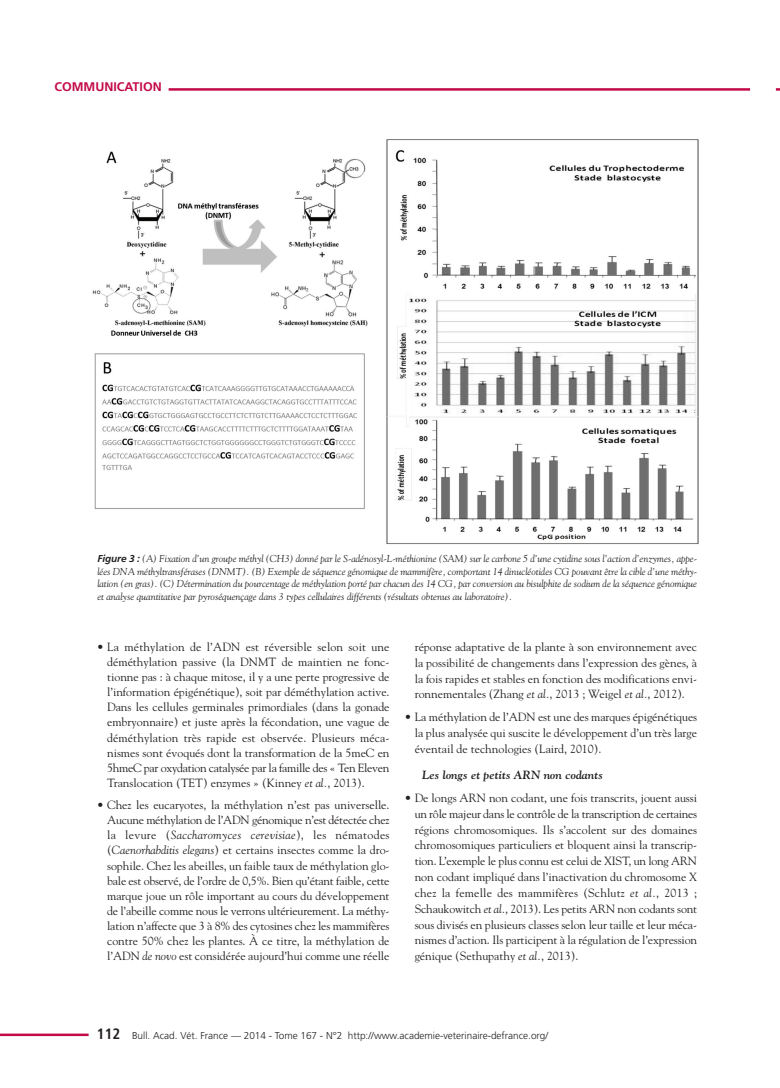
<style>
.page{position:relative;width:780px;height:1088px;background:#fff}
.page>*{position:absolute;margin:0;border:0;box-sizing:border-box;transform-origin:0 0}
.t1{font:700 12.5px "Frutiger";color:#c30a49}
.t2{font:11.88px/15.1px "Goudy";color:#231f20;text-align:justify}
.t3{font:italic 700 11.88px "Goudy";color:#231f20}
.t4{font:italic 10px/12.5px "Goudy";color:#231f20;text-align:justify}
.t5{font:300 10px "Frutiger";color:#231f20}
.s1{font-family:"Frutiger";font-weight:700}
.s2{font-style:italic}
.s3{font-weight:700;font-stretch:condensed;font-size:15px}
</style>
<div class="page">
<svg style="left:775px;top:88px;width:5px;height:3px"></svg>
<hr style="left:169px;top:88px;width:581px;height:3px;background:#c30a49">
<hr style="left:0;top:1033px;width:89px;height:3px;background:#c30a49">
<img style="left:92px;top:139px;width:607px;height:405px">
<p class="t1" style="left:54px;top:81px;width:109px">COMMUNICATION</p>
<p class="t4" style="left:97px;top:552px;width:601px"><span class="s1">Figure 3 :</span> (A) Fixation d’un groupe méthyl (CH3) donné par le S-adénosyl-L-méthionine (SAM) sur le carbone 5 d’une cytidine sous l’action d’enzymes, appe&shy;lées DNA méthyltransférases (DNMT). (B) Exemple de séquence génomique de mammifère, comportant 14 dinucléotides CG pouvant être la cible d’une méthy&shy;lation (en gras). (C) Détermination du pourcentage de méthylation porté par chacun des 14 CG, par conversion au bisulphite de sodium de la séquence génomique et analyse quantitative par pyroséquençage dans 3 types cellulaires différents (résultats obtenus au laboratoire).</p>
<p class="t2" style="left:107px;top:639px;width:284px;text-indent:-10px">• La méthylation de l’ADN est réversible selon soit une déméthylation passive (la DNMT de maintien ne fonc&shy;tionne pas : à chaque mitose, il y a une perte progressive de l’information épigénétique), soit par déméthylation active.<br>Dans les cellules germinales primordiales (dans la gonade embryonnaire) et juste après la fécondation, une vague de déméthylation très rapide est observée. Plusieurs méca&shy;nismes sont évoqués dont la transformation de la 5meC en 5hmeC par oxydation catalysée par la famille des « Ten Eleven Translocation (TET) enzymes » (Kinney <span class="s2">et al.</span>, 2013).</p>
<p class="t2" style="left:107px;top:797px;width:284px;text-indent:-10px">• Chez les eucaryotes, la méthylation n’est pas universelle.<br>Aucune méthylation de l’ADN génomique n’est détectée chez la levure (<span class="s2">Saccharomyces cerevisiae</span>), les nématodes (<span class="s2">Caenorhabditis elegans</span>) et certains insectes comme la dro&shy;sophile. Chez les abeilles, un faible taux de méthylation glo&shy;bale est observé, de l’ordre de 0,5%. Bien qu’étant faible, cette marque joue un rôle important au cours du développement de l’abeille comme nous le verrons ultérieurement. La méthy&shy;lation n’affecte que 3 à 8% des cytosines chez les mammifères contre 50% chez les plantes. À ce titre, la méthylation de l’ADN <span class="s2">de novo</span> est considérée aujourd’hui comme une réelle</p>
<p class="t2" style="left:414px;top:639px;width:284px;line-height:15.9px">réponse adaptative de la plante à son environnement avec la possibilité de changements dans l’expression des gènes, à la fois rapides et stables en fonction des modifications envi&shy;ronnementales (Zhang <span class="s2">et al.</span>, 2013 ; Weigel <span class="s2">et al.</span>, 2012).</p>
<p class="t2" style="left:414px;top:709px;width:284px;line-height:15.9px;text-indent:-10px">• La méthylation de l’ADN est une des marques épigénétiques la plus analysée qui suscite le développement d’un très large éventail de technologies (Laird, 2010).</p>
<p class="t3" style="left:422px;top:768px;width:182px">Les longs et petits ARN non codants</p>
<p class="t2" style="left:414px;top:790px;width:284px;line-height:15.9px;text-indent:-10px">• De longs ARN non codant, une fois transcrits, jouent aussi un rôle majeur dans le contrôle de la transcription de certaines régions chromosomiques. Ils s’accolent sur des domaines chromosomiques particuliers et bloquent ainsi la transcrip&shy;tion. L’exemple le plus connu est celui de XIST, un long ARN non codant impliqué dans l’inactivation du chromosome X chez la femelle des mammifères (Schlutz <span class="s2">et al.</span>, 2013 ; Schaukowitch <span class="s2">et al.</span>, 2013). Les petits ARN non codants sont sous divisés en plusieurs classes selon leur taille et leur méca&shy;nismes d’action. Ils participent à la régulation de l’expression génique (Sethupathy <span class="s2">et al.</span>, 2013).</p>
<p class="t5" style="left:97px;top:1031px;width:453px"><span class="s3">112</span> Bull. Acad. Vét. France — 2014 - Tome 167 - N°2 http://www.academie-veterinaire-defrance.org/</p>
</div>
